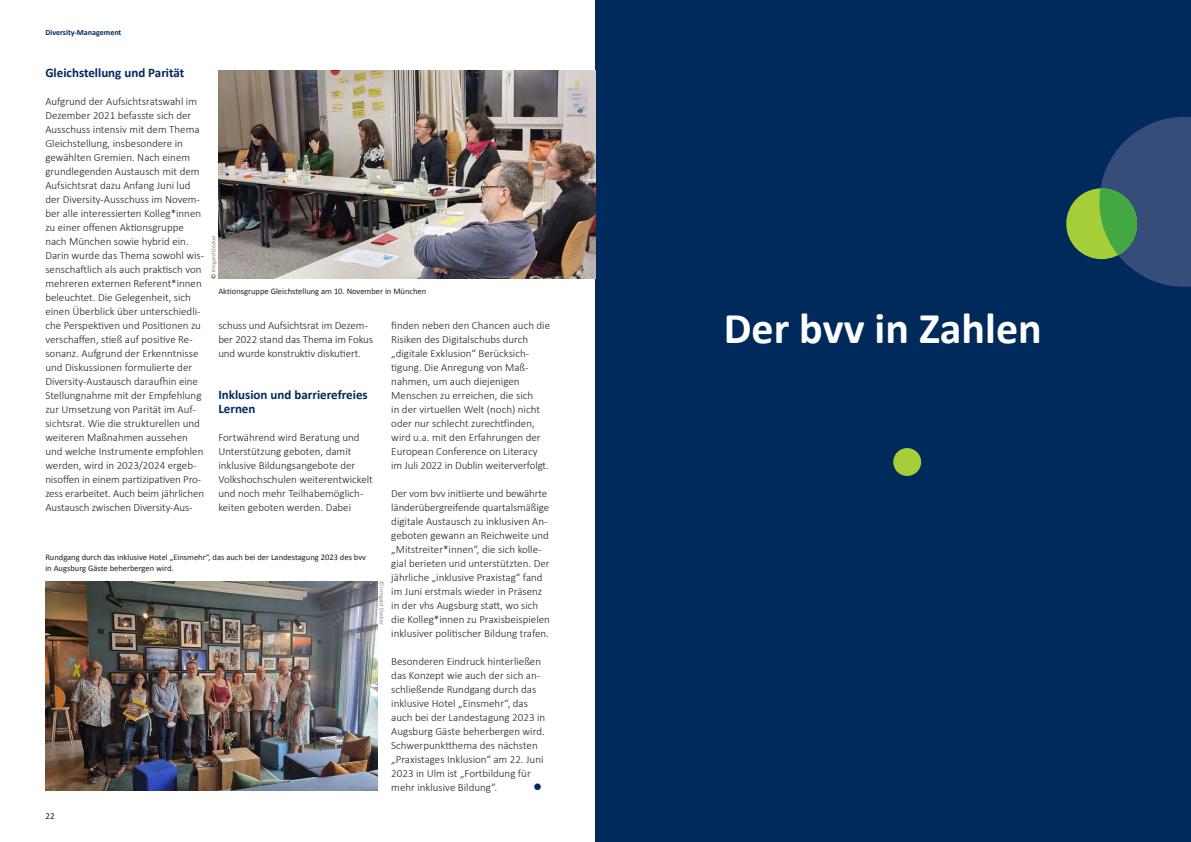
<style>
.page{position:relative;width:1191px;height:842px;background:#fff}
.page>*{position:absolute;margin:0;border:0;box-sizing:border-box;transform-origin:0 0}
.t1{font:700 44px "Calibri";color:#fff}
.t2{font:700 15px "Calibri";color:#002a5c}
.t3{font:700 13px/14px "Calibri";color:#002a5c}
.t4{font:300 11px/14px "Calibri";color:#231f20}
.t5{font:9px "Calibri";color:#231f20}
.t6{font:8.5px/11px "Calibri";color:#231f20}
.t7{font:700 8px "Calibri";color:#002a5c}
.t8{font:6px "Calibri";color:#808285}
.s1{color:#231f20}
</style>
<div class="page">
<div style="left:595px;top:0;width:596px;height:842px;background:#002a5c"></div>
<svg style="left:1066px;top:117px;width:125px;height:170px"></svg>
<img style="left:218px;top:70px;width:377px;height:208px">
<img style="left:45px;top:581px;width:332px;height:210px">
<div style="left:893px;top:448px;width:28px;height:28px;background:#a6ce39;border-radius:50%"></div>
<p class="t7" style="left:45px;top:27px;width:77px">Diversity-Management</p>
<p class="t3" style="left:45px;top:66px;width:140px">Gleichstellung und Parität</p>
<p class="t4" style="left:45px;top:94px;width:160px">Aufgrund der Aufsichtsratswahl im Dezember 2021 befasste sich der Ausschuss intensiv mit dem Thema Gleichstellung, insbesondere in gewählten Gremien. Nach einem grundlegenden Austausch mit dem Aufsichtsrat dazu Anfang Juni lud der Diversity-Ausschuss im Novem&shy;ber alle interessierten Kolleg*innen zu einer offenen Aktionsgruppe nach München sowie hybrid ein.<br>Darin wurde das Thema sowohl wis&shy;senschaftlich als auch praktisch von mehreren externen Referent*innen beleuchtet. Die Gelegenheit, sich einen Überblick über unterschiedli&shy;che Perspektiven und Positionen zu verschaffen, stieß auf positive Re&shy;sonanz. Aufgrund der Erkenntnisse und Diskussionen formulierte der Diversity-Austausch daraufhin eine Stellungnahme mit der Empfehlung zur Umsetzung von Parität im Auf&shy;sichtsrat. Wie die strukturellen und weiteren Maßnahmen aussehen und welche Instrumente empfohlen werden, wird in 2023/2024 ergeb&shy;nisoffen in einem partizipativen Pro&shy;zess erarbeitet. Auch beim jährlichen Austausch zwischen Diversity-Aus-</p>
<p class="t8" style="left:210px;top:279px;width:45px;rotate:-90deg"><span class="s1">©</span> Irmgard Decker</p>
<p class="t6" style="left:218px;top:286px;width:209px">Aktionsgruppe Gleichstellung am 10. November in München</p>
<p class="t4" style="left:391px;top:318px;width:160px">finden neben den Chancen auch die Risiken des Digitalschubs durch „digitale Exklusion“ Berücksich&shy;tigung. Die Anregung von Maß&shy;nahmen, um auch diejenigen Menschen zu erreichen, die sich<br>in der virtuellen Welt (noch) nicht oder nur schlecht zurechtfinden, wird u.a. mit den Erfahrungen der European Conference on Literacy im Juli 2022 in Dublin weiterverfolgt.</p>
<p class="t4" style="left:391px;top:486px;width:160px">Der vom bvv initiierte und bewährte länderübergreifende quartalsmäßige digitale Austausch zu inklusiven An&shy;geboten gewann an Reichweite und „Mitstreiter*innen“, die sich kolle&shy;gial berieten und unterstützten. Der jährliche „inklusive Praxistag“ fand im Juni erstmals wieder in Präsenz in der vhs Augsburg statt, wo sich die Kolleg*innen zu Praxisbeispielen inklusiver politischer Bildung trafen.</p>
<p class="t4" style="left:391px;top:654px;width:155px">Besonderen Eindruck hinterließen das Konzept wie auch der sich an&shy;schließende Rundgang durch das inklusive Hotel „Einsmehr“, das auch bei der Landestagung 2023 in<br>Augsburg Gäste beherbergen wird.<br>Schwerpunktthema des nächsten „Praxistages Inklusion“ am 22. Juni<br>2023 in Ulm ist „Fortbildung für mehr inklusive Bildung“.</p>
<p class="t4" style="left:218px;top:318px;width:156px">schuss und Aufsichtsrat im Dezem&shy;ber 2022 stand das Thema im Fokus und wurde konstruktiv diskutiert.</p>
<p class="t3" style="left:218px;top:388px;width:151px">Inklusion und barrierefreies<br>Lernen</p>
<p class="t4" style="left:218px;top:430px;width:156px">Fortwährend wird Beratung und<br>Unterstützung geboten, damit inklusive Bildungsangebote der<br>Volkshochschulen weiterentwickelt und noch mehr Teilhabemöglich&shy;keiten geboten werden. Dabei</p>
<p class="t6" style="left:45px;top:552px;width:322px">Rundgang durch das inklusive Hotel „Einsmehr“, das auch bei der Landestagung 2023 des bvv in Augsburg Gäste beherbergen wird.</p>
<p class="t8" style="left:386px;top:581px;width:45px;rotate:90deg">© Irmgard Decker</p>
<h2 class="t2" style="left:533px;top:776px;width:11px">●</h2>
<p class="t5" style="left:45px;top:810px;width:11px">22</p>
<h1 class="t1" style="left:724px;top:300px;width:319px">Der bvv in Zahlen</h1>
</div>
